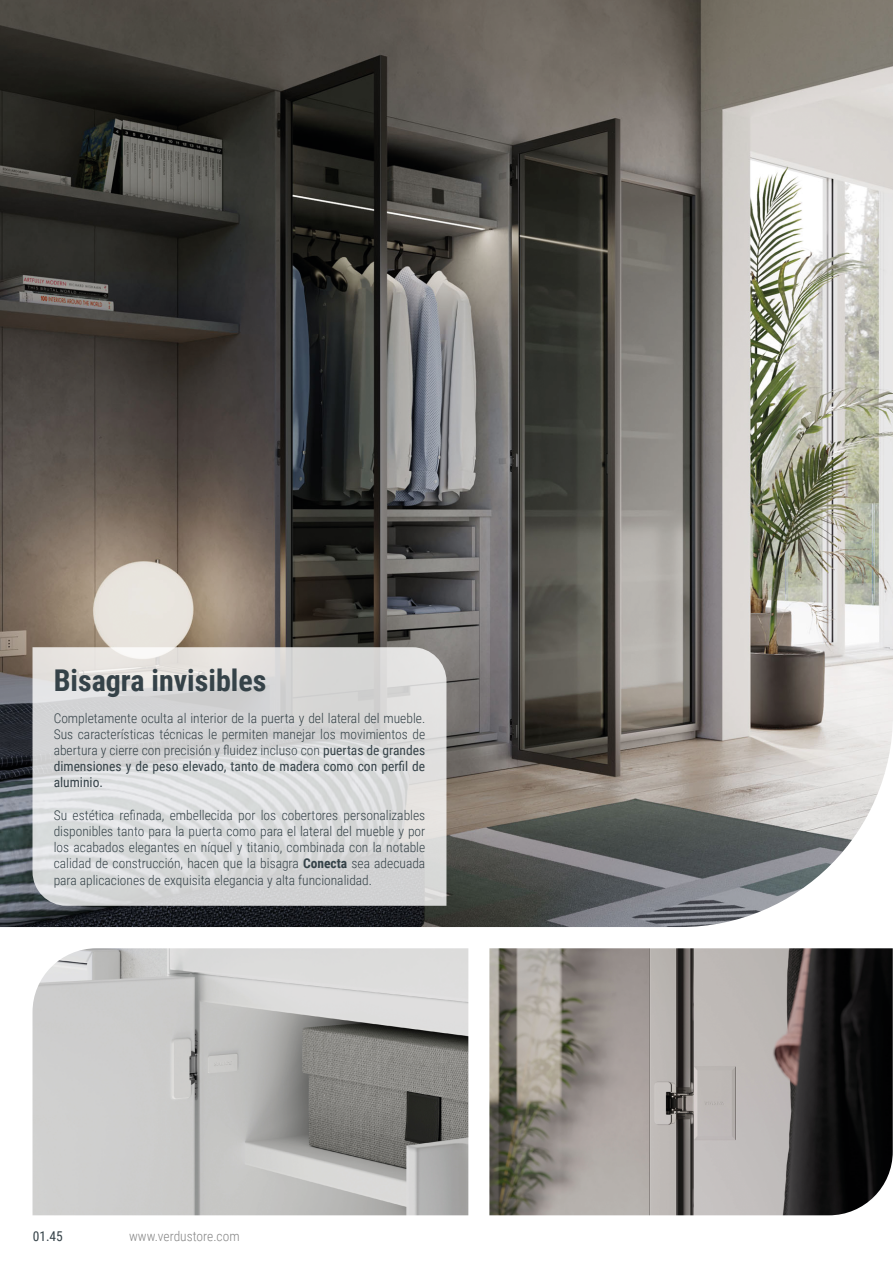
<style>
.page{position:relative;width:893px;height:1263px;background:#fff}
.page>*{position:absolute;margin:0;border:0;box-sizing:border-box;transform-origin:0 0}
.t1{font:700 30px "Roboto Condensed";color:#354248}
.t2{font:300 13.5px/16.2px "Roboto Condensed";color:#354248;text-align:justify}
.t3{font:300 13.5px "Roboto Condensed";color:#878787}
.t4{font:13.5px "Roboto Condensed";color:#354248}
.s1{font-weight:400}
.s2{font-weight:700}
</style>
<div class="page">
<img style="left:489px;top:948px;width:404px;height:267px">
<img style="left:33px;top:948px;width:435px;height:267px">
<img style="left:0;top:0;width:893px;height:927px">
<svg style="left:33px;top:647px;width:413px;height:259px;background:#d9d9da"></svg>
<h1 class="t1" style="left:54px;top:659px;width:214px">Bisagra invisibles</h1>
<p class="t2" style="left:54px;top:709px;width:373px">Completamente oculta al interior de la puerta y del lateral del mueble.<br>Sus características técnicas le permiten manejar los movimientos de abertura y cierre con precisión y fluidez incluso con <span class="s1">puertas de grandes dimensiones y de peso elevado, tanto de madera como con perfil de aluminio.</span></p>
<p class="t2" style="left:54px;top:806px;width:373px">Su estética refinada, embellecida por los cobertores personalizables disponibles tanto para la puerta como para el lateral del mueble y por los acabados elegantes en níquel y titanio, combinada con la notable calidad de construcción, hacen que la bisagra <span class="s2">Conecta</span> sea adecuada para aplicaciones de exquisita elegancia y alta funcionalidad.</p>
<p class="t4" style="left:33px;top:1226px;width:32px">01.45</p>
<p class="t3" style="left:129px;top:1226px;width:112px">www.verdustore.com</p>
</div>
